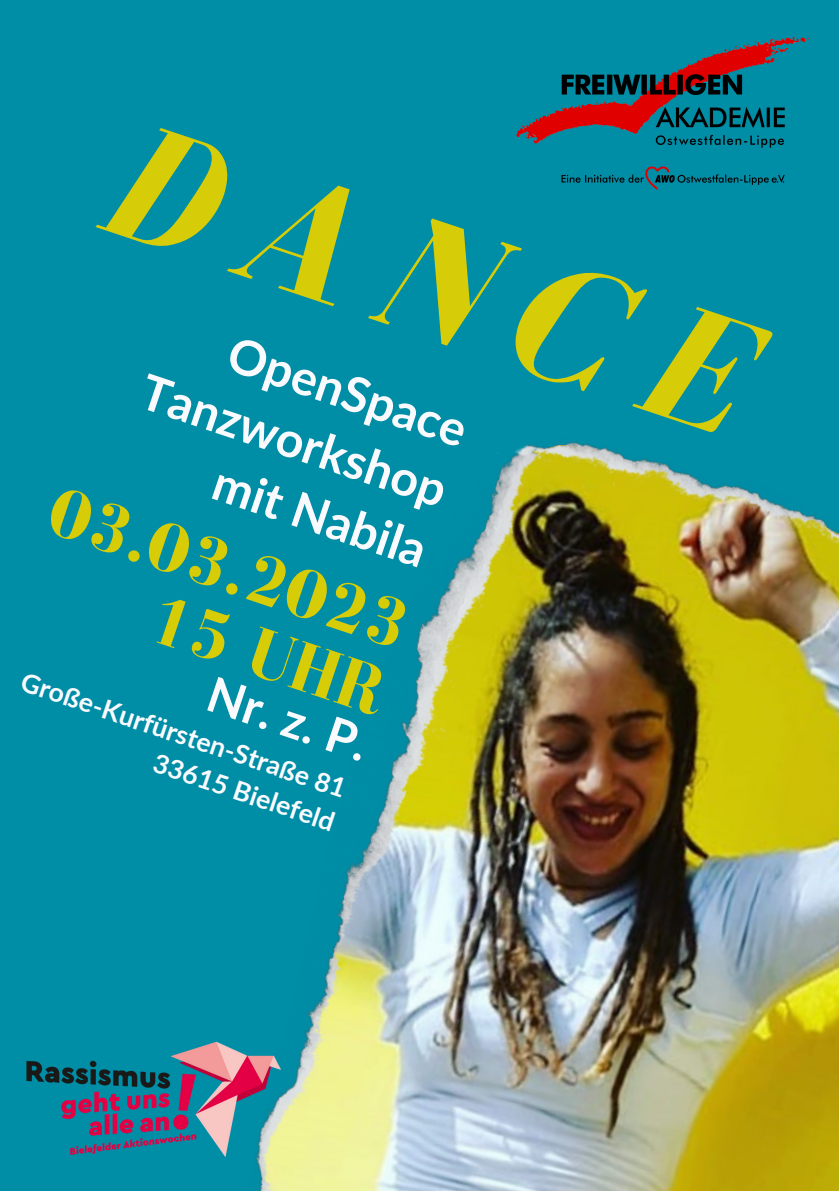
<style>
.page{position:relative;width:839px;height:1191px;background:#fff}
.page>*{position:absolute;margin:0;border:0;box-sizing:border-box;transform-origin:0 0}
.t1{font:700 71.2px/69.2px "Bodoni FLF";color:#d6cc08;text-align:right}
.t2{font:700 48.6px "Lato";color:#f9fafd}
.t3{font:700 26.8px/34.2px "Lato";color:#f9fafd;text-align:right}
</style>
<div class="page">
<div style="left:0;top:0;width:838px;height:1191px;background:#008da6"></div>
<img style="left:259px;top:442px;width:579px;height:749px">
<img style="left:26px;top:1034px;width:262px;height:134px">
<img style="left:522px;top:36px;width:287px;height:154px">
<h2 class="t2" style="left:240px;top:322px;width:250px;rotate:19deg">OpenSpace</h2>
<h2 class="t2" style="left:225px;top:451px;width:223px;rotate:19deg">mit Nabila</h2>
<h2 class="t2" style="left:153px;top:360px;width:320px;rotate:19deg">Tanzworkshop</h2>
<h1 class="t1" style="left:63px;top:474px;width:377px;rotate:19deg">03.03.2023<br>15 UHR</h1>
<p class="t3" style="left:28px;top:663px;width:342px;rotate:19deg">Große-Kurfürsten-Straße 81<br>33615 Bielefeld</p>
<h2 class="t2" style="left:219px;top:663px;width:168px;rotate:19deg">Nr. z. P.</h2>
</div>
